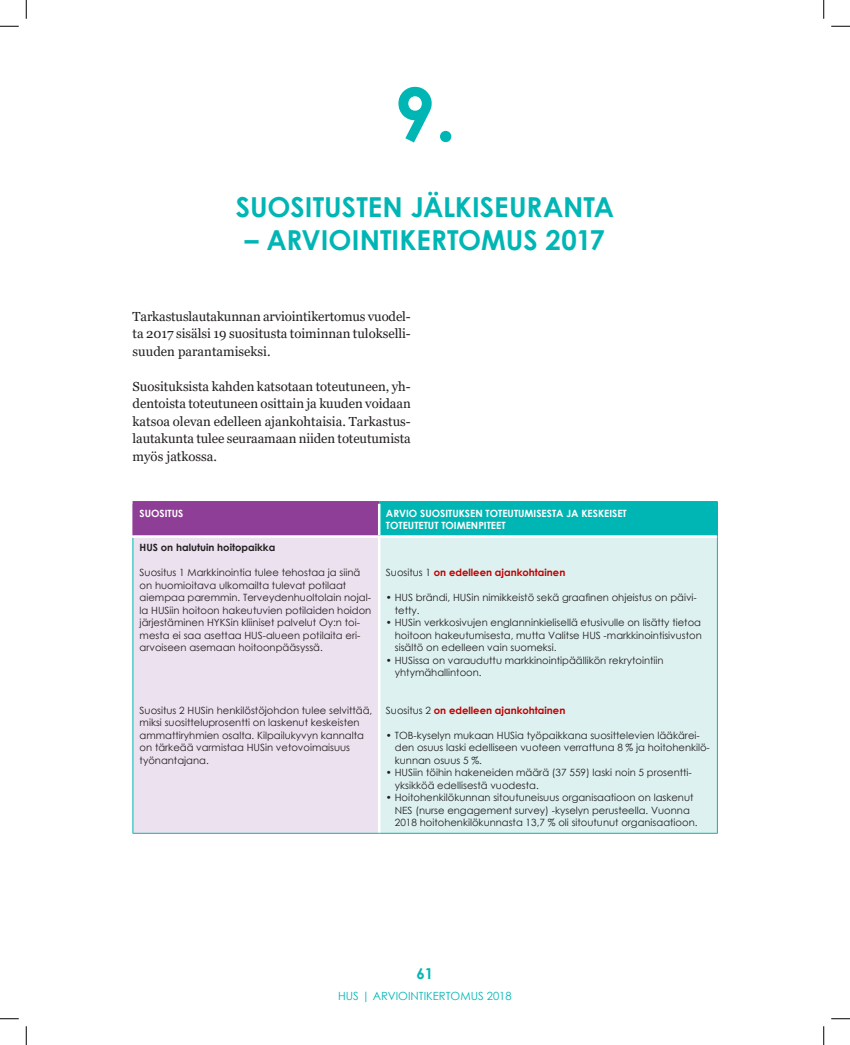
<style>
.page{position:relative;width:850px;height:1045px;background:#fff}
.page>*{position:absolute;margin:0;border:0;box-sizing:border-box;transform-origin:0 0}
.t1{font:700 73.75px "Century Gothic";color:#00b6b5}
.t2{font:700 27.5px "Century Gothic";color:#00b6b5}
.t3{font:700 15px "Century Gothic";color:#00b6b5}
.t4{font:13.12px/17.5px "Georgia";color:#231f20;text-align:justify}
.t5{font:11.25px "Century Gothic";color:#00b6b5}
.t6{font:10px/12.5px "Century Gothic";color:#231f20}
.t7{font:700 10px/12.5px "Century Gothic";color:#fff}
.t8{font:700 10px "Century Gothic";color:#c00000}
.t9{font:700 10px "Century Gothic";color:#231f20}
.s1{font-weight:400;color:#231f20}
</style>
<div class="page">
<div style="left:133px;top:502px;width:246px;height:34px;background:#8f3e97"></div>
<div style="left:379px;top:502px;width:338px;height:34px;background:#00b6b5"></div>
<div style="left:133px;top:536px;width:246px;height:297px;background:#ece1ef"></div>
<div style="left:379px;top:536px;width:338px;height:297px;background:#ddf1f0"></div>
<hr style="left:133px;top:538px;width:1px;height:295px;background:#00b6b5">
<hr style="left:717px;top:536px;width:1px;height:297px;background:#00b6b5">
<hr style="left:378px;top:503px;width:2px;height:32px;background:#fff">
<hr style="left:133px;top:535px;width:246px;height:3px;background:#fff">
<hr style="left:379px;top:535px;width:338px;height:3px;background:#fff">
<hr style="left:378px;top:538px;width:2px;height:295px;background:#fff">
<hr style="left:133px;top:501px;width:246px;height:2px;background:#8f3e97">
<hr style="left:379px;top:501px;width:338px;height:2px;background:#00b6b5">
<hr style="left:717px;top:503px;width:1px;height:33px;background:#00b6b5">
<hr style="left:133px;top:833px;width:246px;height:1px;background:#00b6b5">
<hr style="left:379px;top:833px;width:338px;height:1px;background:#00b6b5">
<svg style="left:0;top:25px;width:19px;height:2px"></svg>
<svg style="left:831px;top:25px;width:19px;height:2px"></svg>
<svg style="left:0;top:1018px;width:19px;height:1px"></svg>
<svg style="left:831px;top:1018px;width:19px;height:1px"></svg>
<svg style="left:25px;top:0;width:2px;height:19px"></svg>
<svg style="left:25px;top:1026px;width:2px;height:19px"></svg>
<svg style="left:823px;top:0;width:1px;height:19px"></svg>
<svg style="left:823px;top:1026px;width:1px;height:19px"></svg>
<h1 class="t1" style="left:394px;top:58px;width:63px">9.</h1>
<h2 class="t2" style="left:236px;top:186px;width:380px">SUOSITUSTEN JÄLKISEURANTA</h2>
<h2 class="t2" style="left:245px;top:219px;width:361px">– ARVIOINTIKERTOMUS 2017</h2>
<h3 class="t4" style="left:133px;top:308px;width:280px">Tarkastuslautakunnan arviointikertomus vuodel&shy;ta 2017 sisälsi 19 suositusta toiminnan tulokselli&shy;suuden parantamiseksi.</h3>
<h3 class="t4" style="left:133px;top:378px;width:280px">Suosituksista kahden katsotaan toteutuneen, yh&shy;dentoista toteutuneen osittain ja kuuden voidaan katsoa olevan edelleen ajankohtaisia. Tarkastus&shy;lautakunta tulee seuraamaan niiden toteutumista myös jatkossa.</h3>
<p class="t7" style="left:140px;top:506px;width:45px">SUOSITUS</p>
<p class="t7" style="left:386px;top:506px;width:242px">ARVIO SUOSITUKSEN TOTEUTUMISESTA JA KESKEISET<br>TOTEUTETUT TOIMENPITEET</p>
<p class="t9" style="left:140px;top:540px;width:137px">HUS on halutuin hoitopaikka</p>
<p class="t6" style="left:140px;top:566px;width:233px">Suositus 1 Markkinointia tulee tehostaa ja siinä on huomioitava ulkomailta tulevat potilaat aiempaa paremmin. Terveydenhuoltolain nojal&shy;la HUSiin hoitoon hakeutuvien potilaiden hoidon järjestäminen HYKSin kliiniset palvelut Oy:n toi&shy;mesta ei saa asettaa HUS-alueen potilaita eri&shy;arvoiseen asemaan hoitoonpääsyssä.</p>
<p class="t8" style="left:386px;top:565px;width:181px"><span class="s1">Suositus 1</span> on edelleen ajankohtainen</p>
<p class="t6" style="left:395px;top:591px;width:303px;text-indent:-9px">• HUS brändi, HUSin nimikkeistö sekä graafinen ohjeistus on päivi&shy;tetty.</p>
<p class="t6" style="left:395px;top:616px;width:308px;text-align:justify;text-indent:-9px">• HUSin verkkosivujen englanninkielisellä etusivulle on lisätty tietoa hoitoon hakeutumisesta, mutta Valitse HUS -markkinointisivuston sisältö on edelleen vain suomeksi.</p>
<p class="t6" style="left:395px;top:653px;width:270px;text-indent:-9px">• HUSissa on varauduttu markkinointipäällikön rekrytointiin yhtymähallintoon.</p>
<p class="t8" style="left:386px;top:702px;width:181px"><span class="s1">Suositus 2</span> on edelleen ajankohtainen</p>
<p class="t6" style="left:395px;top:728px;width:317px;text-indent:-9px">• TOB-kyselyn mukaan HUSia työpaikkana suosittelevien lääkärei&shy;den osuus laski edelliseen vuoteen verrattuna 8 % ja hoitohenkilö&shy;kunnan osuus 5 %.</p>
<p class="t6" style="left:395px;top:766px;width:298px;text-indent:-9px">• HUSiin töihin hakeneiden määrä (37 559) laski noin 5 prosentti&shy;yksikköä edellisestä vuodesta.</p>
<p class="t6" style="left:395px;top:791px;width:304px;text-indent:-9px">• Hoitohenkilökunnan sitoutuneisuus organisaatioon on laskenut<br>NES (nurse engagement survey) -kyselyn perusteella. Vuonna<br>2018 hoitohenkilökunnasta 13,7 % oli sitoutunut organisaatioon.</p>
<p class="t6" style="left:140px;top:703px;width:234px">Suositus 2 HUSin henkilöstöjohdon tulee selvittää, miksi suositteluprosentti on laskenut keskeisten ammattiryhmien osalta. Kilpailukyvyn kannalta on tärkeää varmistaa HUSin vetovoimaisuus työnantajana.</p>
<h3 class="t3" style="left:416px;top:961px;width:18px">61</h3>
<p class="t5" style="left:338px;top:987px;width:175px">HUS | ARVIOINTIKERTOMUS 2018</p>
</div>
